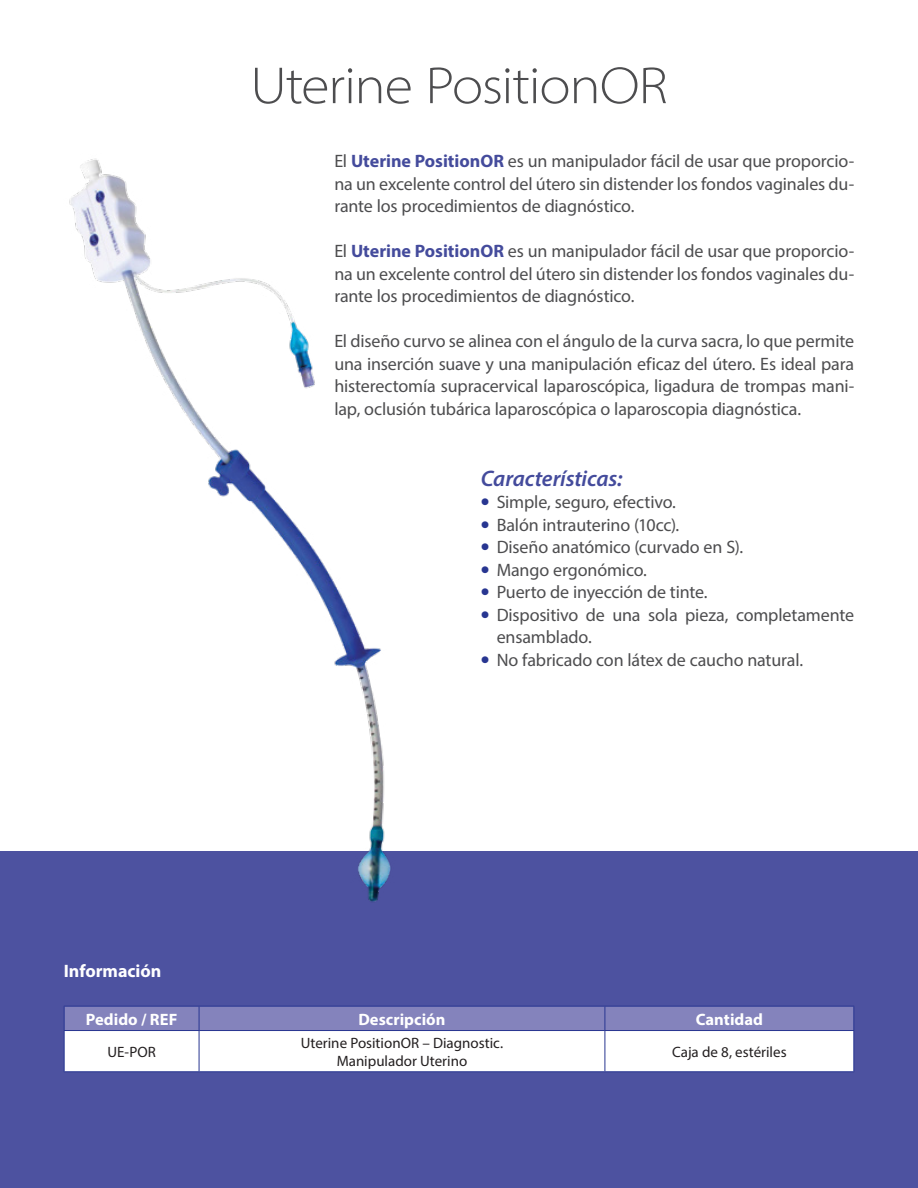
<style>
.page{position:relative;width:918px;height:1188px;background:#fff}
.page>*{position:absolute;margin:0;border:0;box-sizing:border-box;transform-origin:0 0}
.t1{font:300 semi-expanded 52.5px "Myriad Pro";letter-spacing:-.02em;color:#4d4d4f}
.t2{font:italic 600 22.5px "Myriad Pro";letter-spacing:-.01em;color:#444b9c}
.t3{font:18px/22.5px "Myriad Pro";letter-spacing:-.01em;color:#4d4d4f;text-align:justify}
.t4{font:700 18px "Myriad Pro";color:#fff}
.t5{font:700 16.5px "Myriad Pro";color:#fff}
.t6{font:15px/18px "Myriad Pro";color:#231f20;text-align:center}
.s1{font-weight:700;color:#444b9c}
.s2{font-weight:900;font-size:24px;color:#283691}
</style>
<div class="page">
<div style="left:0;top:851px;width:918px;height:337px;background:#4d52a0"></div>
<img style="left:69px;top:158px;width:322px;height:744px">
<svg style="left:64px;top:1006px;width:790px;height:65px;background:#cfcfe5"></svg>
<hr style="left:64px;top:1030px;width:135px;height:1px;background:#283691">
<hr style="left:64px;top:1031px;width:1px;height:40px;background:#283691">
<hr style="left:199px;top:1030px;width:406px;height:1px;background:#283691">
<hr style="left:199px;top:1031px;width:1px;height:40px;background:#283691">
<hr style="left:605px;top:1030px;width:249px;height:1px;background:#283691">
<hr style="left:605px;top:1031px;width:1px;height:40px;background:#283691">
<hr style="left:853px;top:1031px;width:1px;height:40px;background:#283691">
<hr style="left:64px;top:1071px;width:135px;height:1px;background:#283691">
<hr style="left:199px;top:1071px;width:406px;height:1px;background:#283691">
<hr style="left:605px;top:1071px;width:249px;height:1px;background:#283691">
<h1 class="t1" style="left:250px;top:56px;width:419px">Uterine PositionOR</h1>
<p class="t3" style="left:334px;top:150px;width:521px">El <span class="s1">Uterine PositionOR</span> es un manipulador fácil de usar que proporcio&shy;na un excelente control del útero sin distender los fondos vaginales du&shy;rante los procedimientos de diagnóstico.</p>
<p class="t3" style="left:334px;top:240px;width:521px">El <span class="s1">Uterine PositionOR</span> es un manipulador fácil de usar que proporcio&shy;na un excelente control del útero sin distender los fondos vaginales du&shy;rante los procedimientos de diagnóstico.</p>
<p class="t3" style="left:334px;top:330px;width:521px">El diseño curvo se alinea con el ángulo de la curva sacra, lo que permite una inserción suave y una manipulación eficaz del útero. Es ideal para histerectomía supracervical laparoscópica, ligadura de trompas mani&shy;lap, oclusión tubárica laparoscópica o laparoscopia diagnóstica.</p>
<p class="t2" style="left:481px;top:464px;width:143px">Características:</p>
<p class="t3" style="left:481px;top:491px;width:197px"><span class="s2">•</span> Simple, seguro, efectivo.</p>
<p class="t3" style="left:481px;top:513px;width:200px"><span class="s2">•</span> Balón intrauterino (10cc).</p>
<p class="t3" style="left:481px;top:536px;width:264px"><span class="s2">•</span> Diseño anatómico (curvado en S).</p>
<p class="t3" style="left:481px;top:558px;width:168px"><span class="s2">•</span> Mango ergonómico.</p>
<p class="t3" style="left:481px;top:581px;width:228px"><span class="s2">•</span> Puerto de inyección de tinte.</p>
<p class="t3" style="left:497px;top:603px;width:359px;text-indent:-16px"><span class="s2">•</span> Dispositivo de una sola pieza, completamente ensamblado.</p>
<p class="t3" style="left:481px;top:648px;width:324px"><span class="s2">•</span> No fabricado con látex de caucho natural.</p>
<p class="t4" style="left:64px;top:959px;width:99px">Información</p>
<p class="t5" style="left:86px;top:1008px;width:93px">Pedido / REF</p>
<p class="t5" style="left:358px;top:1008px;width:89px">Descripción</p>
<p class="t5" style="left:696px;top:1008px;width:69px">Cantidad</p>
<p class="t6" style="left:107px;top:1043px;width:50px">UE-POR</p>
<p class="t6" style="left:301px;top:1034px;width:204px">Uterine PositionOR – Diagnostic.<br>Manipulador Uterino</p>
<p class="t6" style="left:672px;top:1043px;width:116px">Caja de 8, estériles</p>
</div>
